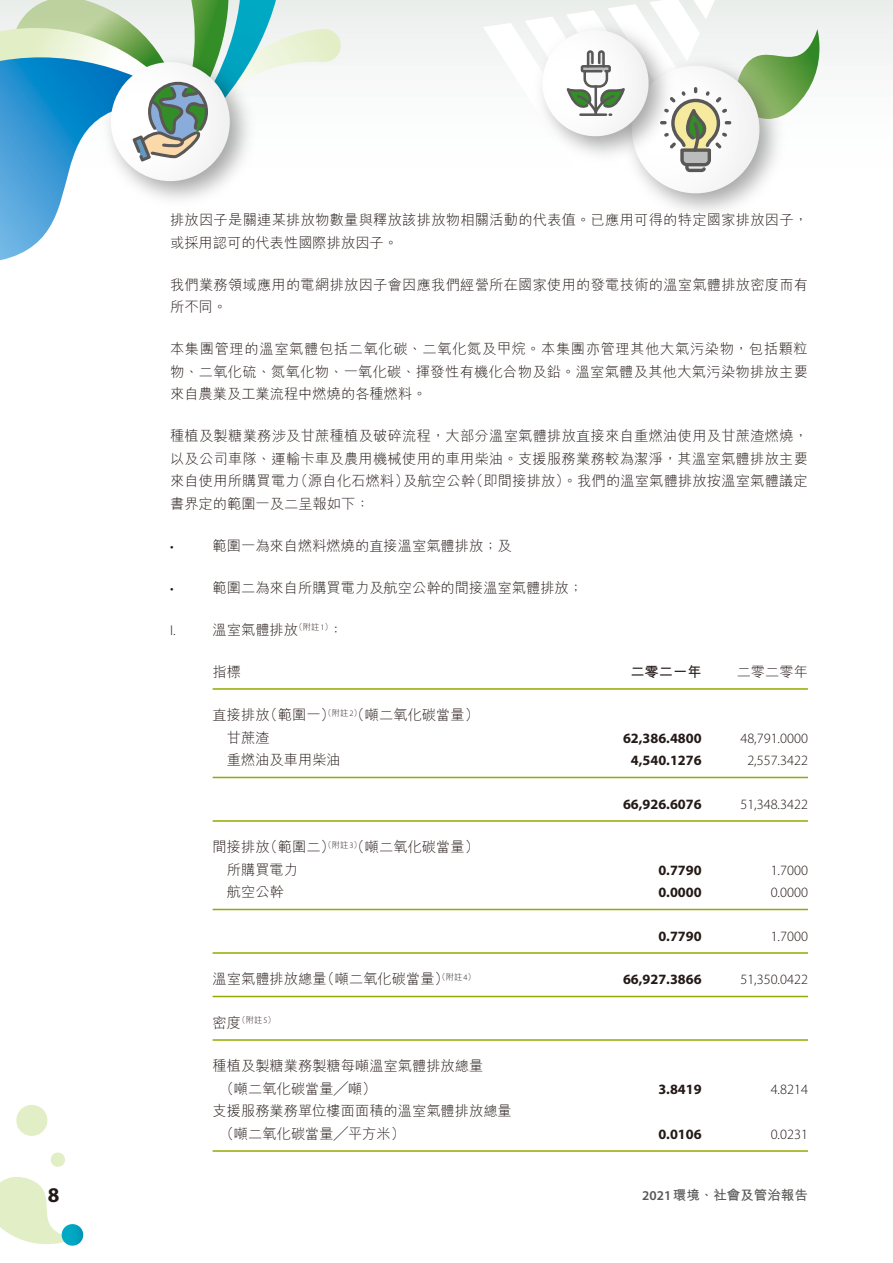
<style>
.page{position:relative;width:893px;height:1263px;background:#fff}
.page>*{position:absolute;margin:0;border:0;box-sizing:border-box;transform-origin:0 0}
.t1{font:700 21px "Myriad Pro";color:#231916}
.t2{font:300 14.25px/22.5px "M Hei HK";color:#231916;text-align:justify}
.t3{font:300 14.25px/22.5px "M Hei HK";letter-spacing:.02em;color:#231916}
.t4{font:300 14.25px "Myriad Pro";color:#231916}
.t5{font:700 14.25px "Myriad Pro";color:#231916}
.t6{font:700 14.25px "M Hei HK";color:#231916}
.t7{font:700 13.5px "M Hei HK";color:#595857}
.t8{font:300 8.25px "M Hei HK";color:#231916}
.s1{font-size:14.25px}
.s2{font-family:"Myriad Pro"}
.s3{font-family:"Myriad Pro";font-weight:600}
</style>
<div class="page">
<div style="left:0;top:0;width:892px;height:242px;background:linear-gradient(to bottom,#eef1ef,#fff)"></div>
<svg style="left:0;top:1177px;width:84px;height:69px"></svg>
<svg style="left:16px;top:1105px;width:32px;height:31px"></svg>
<svg style="left:50px;top:1152px;width:15px;height:15px"></svg>
<svg style="left:0;top:0;width:341px;height:261px"></svg>
<svg style="left:483px;top:0;width:336px;height:228px"></svg>
<hr style="left:213px;top:688px;width:595px;height:2px;background:#95a900">
<hr style="left:213px;top:777px;width:595px;height:1px;background:#95a900">
<hr style="left:213px;top:820px;width:595px;height:2px;background:#95a900">
<hr style="left:213px;top:909px;width:595px;height:1px;background:#95a900">
<hr style="left:213px;top:952px;width:595px;height:2px;background:#95a900">
<hr style="left:213px;top:996px;width:595px;height:1px;background:#95a900">
<hr style="left:213px;top:1039px;width:595px;height:2px;background:#95a900">
<hr style="left:213px;top:1150px;width:595px;height:2px;background:#95a900">
<p class="t3" style="left:170px;top:209px;width:639px">排放因子是關連某排放物數量與釋放該排放物相關活動的代表值。已應用可得的特定國家排放因子，或採用認可的代表性國際排放因子。</p>
<p class="t3" style="left:170px;top:273px;width:640px">我們業務領域應用的電網排放因子會因應我們經營所在國家使用的發電技術的溫室氣體排放密度而有所不同。</p>
<p class="t2" style="left:170px;top:338px;width:639px">本集團管理的溫室氣體包括二氧化碳、二氧化氮及甲烷。本集團亦管理其他大氣污染物，包括顆粒物、二氧化硫、氮氧化物、一氧化碳、揮發性有機化合物及鉛。溫室氣體及其他大氣污染物排放主要來自農業及工業流程中燃燒的各種燃料。</p>
<p class="t2" style="left:170px;top:425px;width:639px">種植及製糖業務涉及甘蔗種植及破碎流程，大部分溫室氣體排放直接來自重燃油使用及甘蔗渣燃燒，以及公司車隊、運輸卡車及農用機械使用的車用柴油。支援服務業務較為潔淨，其溫室氣體排放主要來自使用所購買電力（源自化石燃料）及航空公幹（即間接排放）。我們的溫室氣體排放按溫室氣體議定書界定的範圍一及二呈報如下：</p>
<p class="t4" style="left:170px;top:537px;width:5px">•</p>
<p class="t2" style="left:213px;top:534px;width:301px">範圍一為來自燃料燃燒的直接溫室氣體排放；及</p>
<p class="t4" style="left:170px;top:579px;width:5px">•</p>
<p class="t2" style="left:213px;top:576px;width:372px">範圍二為來自所購買電力及航空公幹的間接溫室氣體排放；</p>
<p class="t4" style="left:170px;top:621px;width:7px">I.</p>
<p class="t2" style="left:213px;top:618px;width:132px">溫室氣體排放<sup>（附註</sup><sup>1</sup><sup>）</sup>：</p>
<p class="t2" style="left:213px;top:660px;width:30px">指標</p>
<p class="t6" style="left:630px;top:661px;width:73px">二零二一年</p>
<p class="t2" style="left:737px;top:660px;width:73px">二零二零年</p>
<p class="t2" style="left:213px;top:704px;width:268px">直接排放（範圍一）<sup>（附註</sup><sup>2</sup>（噸二氧化碳當量）</p>
<p class="t8" style="left:354px;top:708px;width:10px">）</p>
<p class="t2" style="left:227px;top:726px;width:44px">甘蔗渣</p>
<p class="t5" style="left:623px;top:729px;width:80px">62,386.4800</p>
<p class="t4" style="left:740px;top:730px;width:69px">48,791.0000</p>
<p class="t2" style="left:227px;top:749px;width:115px">重燃油及車用柴油</p>
<p class="t5" style="left:631px;top:751px;width:72px">4,540.1276</p>
<p class="t4" style="left:747px;top:752px;width:62px">2,557.3422</p>
<p class="t5" style="left:623px;top:795px;width:80px">66,926.6076</p>
<p class="t4" style="left:740px;top:796px;width:69px">51,348.3422</p>
<p class="t2" style="left:213px;top:836px;width:268px">間接排放（範圍二）<sup>（附註</sup><sup>3</sup>（噸二氧化碳當量）</p>
<p class="t8" style="left:354px;top:840px;width:10px">）</p>
<p class="t2" style="left:227px;top:858px;width:73px">所購買電力</p>
<p class="t5" style="left:658px;top:861px;width:45px">0.7790</p>
<p class="t4" style="left:771px;top:862px;width:39px">1.7000</p>
<p class="t2" style="left:227px;top:881px;width:58px">航空公幹</p>
<p class="t5" style="left:658px;top:883px;width:45px">0.0000</p>
<p class="t4" style="left:771px;top:884px;width:39px">0.0000</p>
<p class="t5" style="left:658px;top:927px;width:45px">0.7790</p>
<p class="t4" style="left:771px;top:928px;width:39px">1.7000</p>
<p class="t2" style="left:213px;top:968px;width:265px">溫室氣體排放總量（噸二氧化碳當量）<sup>（附註</sup><sup>4</sup><sup>）</sup></p>
<p class="t5" style="left:623px;top:970px;width:80px">66,927.3866</p>
<p class="t4" style="left:740px;top:971px;width:69px">51,350.0422</p>
<p class="t8" style="left:213px;top:1016px;width:65px"><span class="s1">密度</span>（附註<span class="s2">5</span>）</p>
<p class="t2" style="left:220px;top:1055px;width:265px;text-indent:-7px">種植及製糖業務製糖每噸溫室氣體排放總量（噸二氧化碳當量╱噸）</p>
<p class="t5" style="left:658px;top:1080px;width:45px">3.8419</p>
<p class="t4" style="left:771px;top:1081px;width:39px">4.8214</p>
<p class="t2" style="left:220px;top:1100px;width:294px;text-indent:-7px">支援服務業務單位樓面面積的溫室氣體排放總量（噸二氧化碳當量╱平方米）</p>
<p class="t5" style="left:658px;top:1125px;width:45px">0.0106</p>
<p class="t4" style="left:771px;top:1126px;width:39px">0.0231</p>
<h1 class="t1" style="left:48px;top:1181px;width:13px">8</h1>
<p class="t7" style="left:642px;top:1185px;width:167px"><span class="s3">2021</span>環境、社會及管治報告</p>
</div>
